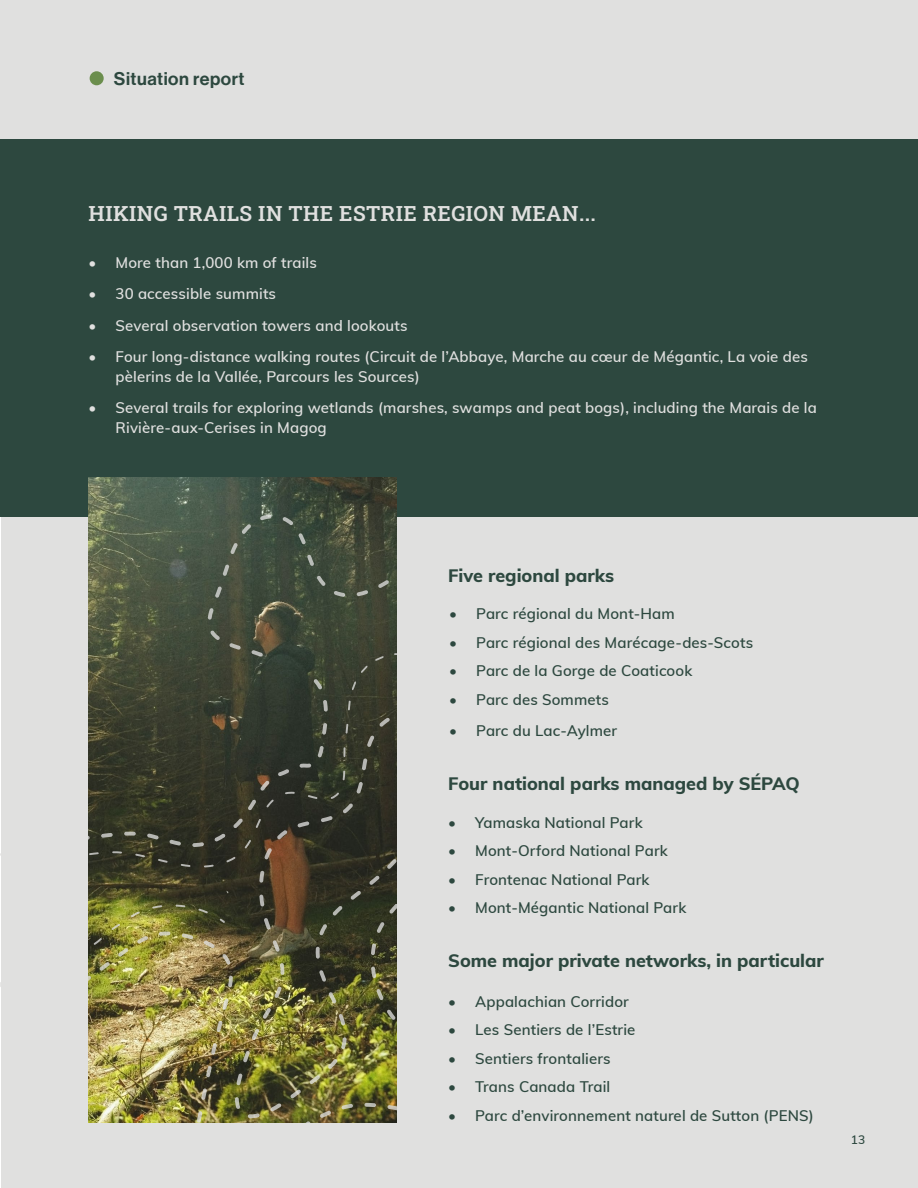
<style>
.page{position:relative;width:918px;height:1188px;background:#fff}
.page>*{position:absolute;margin:0;border:0;box-sizing:border-box;transform-origin:0 0}
.t1{font:21px "Roboto Slab";letter-spacing:.02em;color:#e0e0df}
.t2{font:800 18px "Muli";color:#2d483f}
.t3{font:18px "N Haas Grotesk DS Pro 65 Md";letter-spacing:.03em;color:#2d483f}
.t4{font:600 15px "Muli";letter-spacing:.01em;color:#2d483f}
.t5{font:600 15px/19.5px "Muli";letter-spacing:.01em;color:#e0e0df}
.t6{font:600 12px "Muli";color:#2d483f}
</style>
<div class="page">
<div style="left:1px;top:402px;width:917px;height:786px;background:#e0e0df"></div>
<div style="left:0;top:0;width:918px;height:140px;background:#e0e0df"></div>
<div style="left:0;top:139px;width:918px;height:377px;background:#2d483f"></div>
<img style="left:89px;top:477px;width:307px;height:38px">
<svg style="left:0;top:515px;width:712px;height:608px"></svg>
<img style="left:235px;top:713px;width:198px;height:405px">
<svg style="left:352px;top:681px;width:4px;height:9px"></svg>
<svg style="left:346px;top:701px;width:5px;height:33px"></svg>
<svg style="left:0;top:747px;width:346px;height:210px"></svg>
<svg style="left:220px;top:919px;width:5px;height:4px"></svg>
<svg style="left:361px;top:666px;width:7px;height:7px"></svg>
<svg style="left:375px;top:656px;width:9px;height:5px"></svg>
<svg style="left:394px;top:653px;width:9px;height:2px"></svg>
<div style="left:90px;top:71px;width:14px;height:14px;background:#6b8e4d;border-radius:50%"></div>
<p class="t3" style="left:114px;top:68px;width:132px">Situation report</p>
<h1 class="t1" style="left:89px;top:199px;width:509px">HIKING TRAILS IN THE ESTRIE REGION MEAN...</h1>
<p class="t5" style="left:89px;top:252px;width:230px">• More than 1,000 km of trails</p>
<p class="t5" style="left:89px;top:283px;width:189px">• 30 accessible summits</p>
<p class="t5" style="left:89px;top:315px;width:321px">• Several observation towers and lookouts</p>
<p class="t5" style="left:116px;top:346px;width:694px;text-indent:-27px">• Four long-distance walking routes (Circuit de l’Abbaye, Marche au cœur de Mégantic, La voie des pèlerins de la Vallée, Parcours les Sources)</p>
<p class="t5" style="left:116px;top:397px;width:703px;text-indent:-27px">• Several trails for exploring wetlands (marshes, swamps and peat bogs), including the Marais de la<br>Rivière-aux-Cerises in Magog</p>
<p class="t2" style="left:448px;top:562px;width:168px">Five regional parks</p>
<p class="t4" style="left:449px;top:603px;width:227px">• Parc régional du Mont-Ham</p>
<p class="t4" style="left:449px;top:631px;width:305px">• Parc régional des Marécage-des-Scots</p>
<p class="t4" style="left:449px;top:660px;width:245px">• Parc de la Gorge de Coaticook</p>
<p class="t4" style="left:449px;top:688px;width:161px">• Parc des Sommets</p>
<p class="t4" style="left:449px;top:720px;width:170px">• Parc du Lac-Aylmer</p>
<p class="t2" style="left:448px;top:770px;width:353px">Four national parks managed by SÉPAQ</p>
<p class="t4" style="left:448px;top:811px;width:196px">• Yamaska National Park</p>
<p class="t4" style="left:448px;top:840px;width:221px">• Mont-Orford National Park</p>
<p class="t4" style="left:448px;top:868px;width:203px">• Frontenac National Park</p>
<p class="t4" style="left:448px;top:897px;width:240px">• Mont-Mégantic National Park</p>
<p class="t2" style="left:448px;top:947px;width:377px">Some major private networks, in particular</p>
<p class="t4" style="left:448px;top:991px;width:182px">• Appalachian Corridor</p>
<p class="t4" style="left:448px;top:1019px;width:189px">• Les Sentiers de l’Estrie</p>
<p class="t4" style="left:448px;top:1048px;width:164px">• Sentiers frontaliers</p>
<p class="t4" style="left:448px;top:1076px;width:164px">• Trans Canada Trail</p>
<p class="t4" style="left:448px;top:1105px;width:367px">• Parc d’environnement naturel de Sutton (PENS)</p>
<p class="t6" style="left:851px;top:1131px;width:16px">13</p>
</div>
